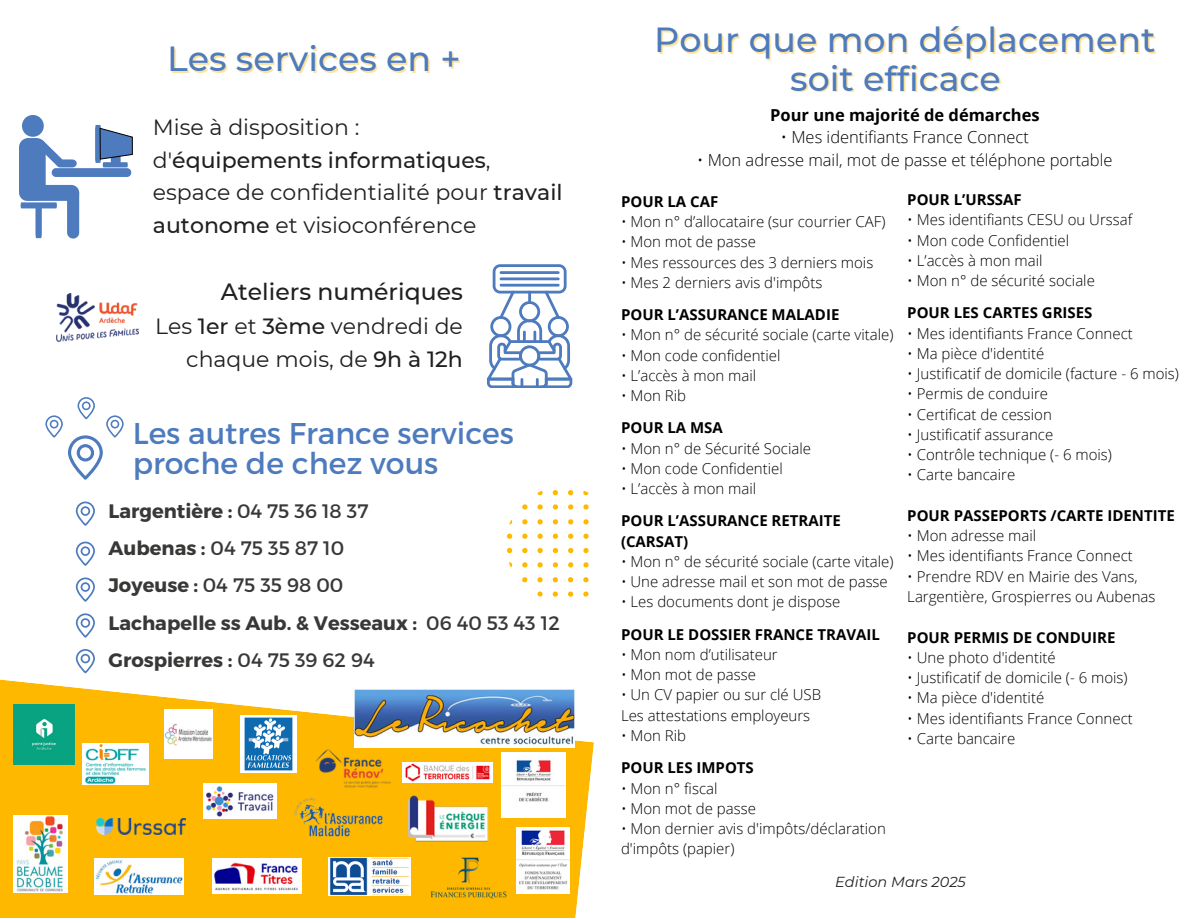
<style>
.page{position:relative;width:1188px;height:918px;background:#fff}
.page>*{position:absolute;margin:0;border:0;box-sizing:border-box;transform-origin:0 0}
.t1{font:500 34.8px "Montserrat";color:#4d7bbe}
.t2{font:30px/29.2px "Montserrat";color:#4d7bbe}
.t3{font:500 23.55px "Montserrat";color:#202020}
.t4{font:22.05px/32.7px "Montserrat";color:#202020}
.t5{font:700 19.5px/37.2px "Montserrat";color:#383837}
.t6{font:300 16.5px "Open Sans";color:#000}
.t7{font:700 16.5px "Open Sans";color:#000}
.t8{font:300 15px/20.2px "Open Sans";color:#000}
.t9{font:700 15px/20.2px "Open Sans";color:#000}
.t10{font:italic 14.55px "Montserrat";color:#202020}
.s1{font-weight:500}
.s2{font-weight:400}
</style>
<div class="page">
<svg style="left:507px;top:490px;width:82px;height:107px"></svg>
<svg style="left:19px;top:115px;width:114px;height:123px"></svg>
<svg style="left:487px;top:264px;width:85px;height:124px"></svg>
<hr style="left:500px;top:271px;width:60px;height:3px;background:#4d7bbe">
<hr style="left:500px;top:277px;width:60px;height:3px;background:#4d7bbe">
<hr style="left:500px;top:284px;width:60px;height:3px;background:#4d7bbe">
<svg style="left:45px;top:397px;width:79px;height:83px"></svg>
<svg style="left:76px;top:502px;width:19px;height:24px"></svg>
<svg style="left:76px;top:542px;width:19px;height:24px"></svg>
<svg style="left:76px;top:613px;width:19px;height:25px"></svg>
<svg style="left:76px;top:649px;width:19px;height:24px"></svg>
<svg style="left:0;top:679px;width:594px;height:239px;fill:#ffb800"></svg>
<img style="left:354px;top:690px;width:221px;height:57px">
<img style="left:56px;top:293px;width:82px;height:49px">
<svg style="left:76px;top:578px;width:19px;height:24px"></svg>
<img style="left:83px;top:743px;width:65px;height:42px">
<img style="left:95px;top:858px;width:89px;height:36px">
<img style="left:14px;top:816px;width:54px;height:76px">
<img style="left:14px;top:704px;width:61px;height:61px">
<img style="left:164px;top:710px;width:48px;height:48px">
<img style="left:204px;top:783px;width:73px;height:35px">
<img style="left:328px;top:858px;width:82px;height:38px">
<img style="left:294px;top:797px;width:90px;height:40px">
<img style="left:240px;top:716px;width:57px;height:56px">
<img style="left:431px;top:858px;width:75px;height:40px">
<img style="left:501px;top:753px;width:65px;height:64px">
<img style="left:517px;top:828px;width:53px;height:66px">
<img style="left:403px;top:762px;width:90px;height:20px">
<img style="left:213px;top:859px;width:89px;height:35px">
<img style="left:311px;top:745px;width:83px;height:47px">
<img style="left:97px;top:818px;width:89px;height:17px">
<img style="left:407px;top:795px;width:82px;height:46px">
<h3 class="t1" style="left:167px;top:38px;width:295px">Les services en +</h3>
<h5 class="t4" style="left:153px;top:111px;width:411px">Mise à disposition :<br>d'<span class="s1">équipements informatiques</span>, espace de confidentialité pour <span class="s1">travail autonome</span> et visioconférence</h5>
<h5 class="t3" style="left:221px;top:277px;width:243px">Ateliers numériques</h5>
<h5 class="t4" style="left:155px;top:310px;width:309px;text-align:right">Les <span class="s1">1er</span> et <span class="s1">3ème</span> vendredi de chaque mois, de <span class="s1">9h à 12h</span></h5>
<h5 class="t2" style="left:133px;top:417px;width:383px">Les autres France services proche de chez vous</h5>
<h5 class="t5" style="left:109px;top:492px;width:453px">Largentière : <span class="s2">04 75 36 18 37<br></span>Aubenas : <span class="s2">04 75 35 87 10<br></span>Joyeuse : <span class="s2">04 75 35 98 00<br></span>Lachapelle ss Aub. &amp; Vesseaux : <span class="s2">06 40 53 43 12<br></span>Grospierres : <span class="s2">04 75 39 62 94</span></h5>
<h1 class="t1" style="left:654px;top:19px;width:503px">Pour que mon déplacement</h1>
<h1 class="t1" style="left:790px;top:57px;width:212px">soit efficace</h1>
<p class="t7" style="left:770px;top:103px;width:271px">Pour une majorité de démarches</p>
<p class="t6" style="left:781px;top:126px;width:249px">• Mes identifiants France Connect</p>
<p class="t6" style="left:697px;top:148px;width:417px">• Mon adresse mail, mot de passe et téléphone portable</p>
<h5 class="t9" style="left:907px;top:189px;width:116px">POUR L’URSSAF</h5>
<h5 class="t8" style="left:907px;top:209px;width:226px">• Mes identifiants CESU ou Urssaf</h5>
<h5 class="t8" style="left:907px;top:230px;width:163px">• Mon code Confidentiel</h5>
<h5 class="t8" style="left:907px;top:250px;width:137px">• L’accès à mon mail</h5>
<h5 class="t8" style="left:907px;top:270px;width:189px">• Mon n° de sécurité sociale</h5>
<p class="t9" style="left:907px;top:302px;width:187px">POUR LES CARTES GRISES</p>
<p class="t8" style="left:907px;top:323px;width:227px">• Mes identifiants France Connect</p>
<p class="t8" style="left:907px;top:343px;width:138px">• Ma pièce d'identité</p>
<p class="t8" style="left:907px;top:363px;width:273px">• Justificatif de domicile (facture - 6 mois)</p>
<p class="t8" style="left:907px;top:383px;width:142px">• Permis de conduire</p>
<p class="t8" style="left:907px;top:404px;width:146px">• Certificat de cession</p>
<p class="t8" style="left:907px;top:424px;width:147px">• Justificatif assurance</p>
<p class="t8" style="left:907px;top:444px;width:206px">• Contrôle technique (- 6 mois)</p>
<p class="t8" style="left:907px;top:465px;width:109px">• Carte bancaire</p>
<h5 class="t9" style="left:907px;top:505px;width:269px">POUR PASSEPORTS /CARTE IDENTITE</h5>
<h5 class="t8" style="left:907px;top:525px;width:130px">• Mon adresse mail</h5>
<h5 class="t8" style="left:907px;top:546px;width:227px">• Mes identifiants France Connect</h5>
<h5 class="t8" style="left:907px;top:566px;width:250px">• Prendre RDV en Mairie des Vans,<br>Largentière, Grospierres ou Aubenas</h5>
<h5 class="t9" style="left:907px;top:627px;width:210px">POUR PERMIS DE CONDUIRE</h5>
<h5 class="t8" style="left:907px;top:647px;width:150px">• Une photo d'identité</h5>
<h5 class="t8" style="left:907px;top:667px;width:222px">• Justificatif de domicile (- 6 mois)</h5>
<h5 class="t8" style="left:907px;top:687px;width:138px">• Ma pièce d'identité</h5>
<h5 class="t8" style="left:907px;top:708px;width:227px">• Mes identifiants France Connect</h5>
<h5 class="t8" style="left:907px;top:728px;width:109px">• Carte bancaire</h5>
<h5 class="t9" style="left:621px;top:191px;width:99px">POUR LA CAF</h5>
<h5 class="t8" style="left:621px;top:211px;width:266px">• Mon n° d’allocataire (sur courrier CAF)</h5>
<h5 class="t8" style="left:621px;top:231px;width:137px">• Mon mot de passe</h5>
<h5 class="t8" style="left:621px;top:252px;width:254px">• Mes ressources des 3 derniers mois</h5>
<h5 class="t8" style="left:621px;top:272px;width:203px">• Mes 2 derniers avis d'impôts</h5>
<h5 class="t9" style="left:621px;top:304px;width:220px">POUR L’ASSURANCE MALADIE</h5>
<h5 class="t8" style="left:621px;top:324px;width:274px">• Mon n° de sécurité sociale (carte vitale)</h5>
<h5 class="t8" style="left:621px;top:345px;width:161px">• Mon code confidentiel</h5>
<h5 class="t8" style="left:621px;top:365px;width:137px">• L’accès à mon mail</h5>
<p class="t8" style="left:621px;top:385px;width:67px">• Mon Rib</p>
<h3 class="t9" style="left:621px;top:417px;width:103px">POUR LA MSA</h3>
<h3 class="t8" style="left:621px;top:438px;width:191px">• Mon n° de Sécurité Sociale</h3>
<h3 class="t8" style="left:621px;top:458px;width:163px">• Mon code Confidentiel</h3>
<h3 class="t8" style="left:621px;top:478px;width:137px">• L’accès à mon mail</h3>
<p class="t9" style="left:621px;top:510px;width:221px">POUR L’ASSURANCE RETRAITE (CARSAT)</p>
<p class="t8" style="left:621px;top:551px;width:274px">• Mon n° de sécurité sociale (carte vitale)</p>
<p class="t8" style="left:621px;top:571px;width:268px">• Une adresse mail et son mot de passe</p>
<p class="t8" style="left:621px;top:592px;width:221px">• Les documents dont je dispose</p>
<p class="t9" style="left:621px;top:624px;width:260px">POUR LE DOSSIER FRANCE TRAVAIL</p>
<p class="t8" style="left:621px;top:644px;width:158px">• Mon nom d’utilisateur</p>
<p class="t8" style="left:621px;top:664px;width:137px">• Mon mot de passe</p>
<p class="t8" style="left:621px;top:685px;width:202px">• Un CV papier ou sur clé USB<br>Les attestations employeurs</p>
<p class="t8" style="left:621px;top:725px;width:67px">• Mon Rib</p>
<p class="t9" style="left:621px;top:757px;width:134px">POUR LES IMPOTS</p>
<p class="t8" style="left:621px;top:778px;width:98px">• Mon n° fiscal</p>
<p class="t8" style="left:621px;top:798px;width:137px">• Mon mot de passe</p>
<p class="t8" style="left:621px;top:818px;width:266px">• Mon dernier avis d'impôts/déclaration d'impôts (papier)</p>
<p class="t10" style="left:835px;top:873px;width:132px">Edition Mars 2025</p>
</div>
